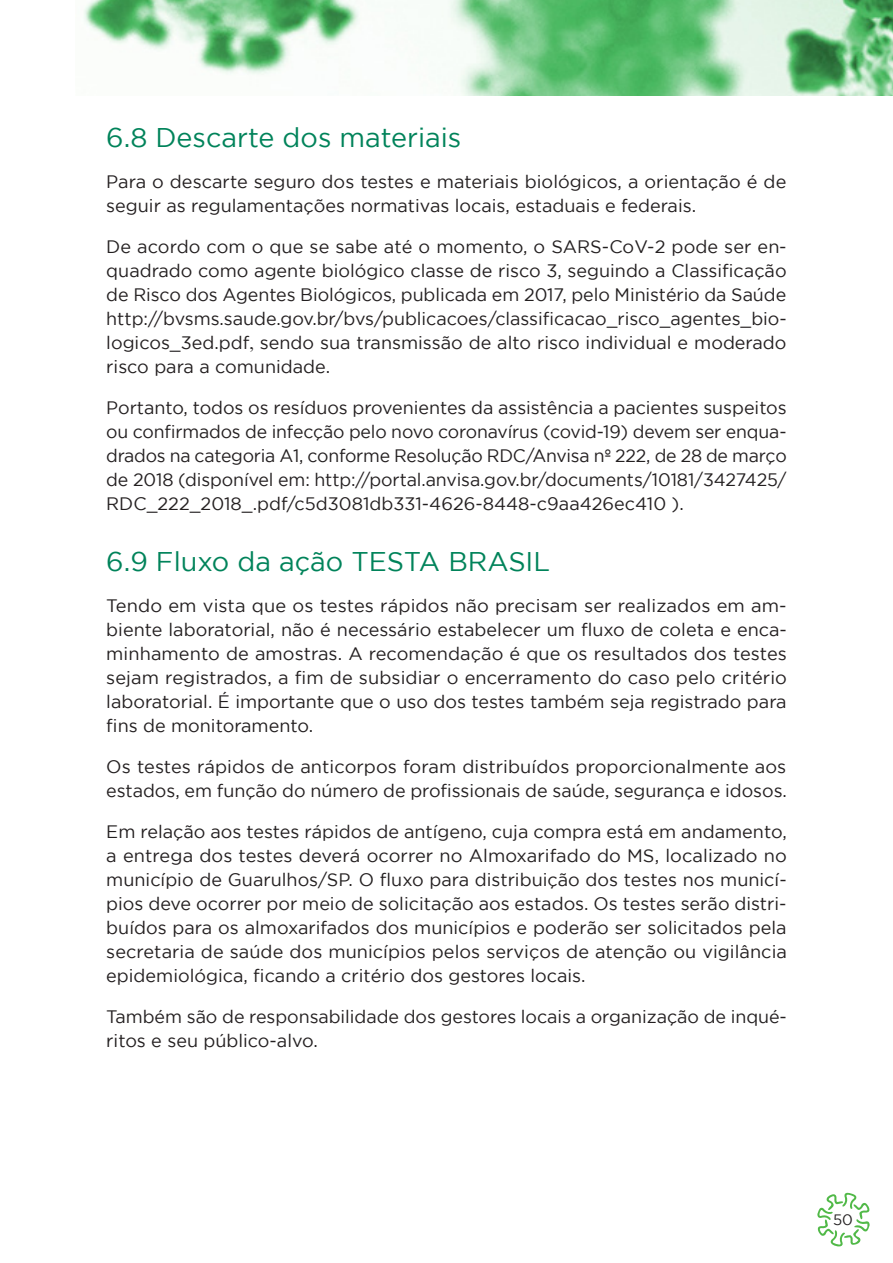
<style>
.page{position:relative;width:893px;height:1263px;background:#fff}
.page>*{position:absolute;margin:0;border:0;box-sizing:border-box;transform-origin:0 0}
.t1{font:27px "Gotham";color:#00835a}
.t2{font:18px/24px "Gotham";color:#231f20;text-align:justify}
.t3{font:15px "Gotham";color:#231f20}
.s1{font-family:"Times New Roman"}
</style>
<div class="page">
<svg style="left:817px;top:1192px;width:53px;height:54px"></svg>
<img style="left:84px;top:0;width:809px;height:96px">
<h1 class="t1" style="left:106px;top:123px;width:357px">6.8 Descarte dos materiais</h1>
<p class="t2" style="left:106px;top:170px;width:682px">Para o descarte seguro dos testes e materiais biológicos, a orientação é de seguir as regulamentações normativas locais, estaduais e federais.</p>
<p class="t2" style="left:106px;top:235px;width:682px">De acordo com o que se sabe até o momento, o SARS-CoV-2 pode ser en&shy;quadrado como agente biológico classe de risco 3, seguindo a Classificação de Risco dos Agentes Biológicos, publicada em 2017, pelo Ministério da Saúde http://bvsms.saude.gov.br/bvs/publicacoes/classificacao_risco_agentes_bio&shy;logicos_3ed.pdf<span class="s1">,</span> sendo sua transmissão de alto risco individual e moderado risco para a comunidade.</p>
<p class="t2" style="left:106px;top:396px;width:682px">Portanto, todos os resíduos provenientes da assistência a pacientes suspeitos ou confirmados de infecção pelo novo coronavírus (covid-19) devem ser enqua&shy;drados na categoria A1, conforme Resolução RDC/Anvisa nº 222, de 28 de março de 2018 (disponível em: http://portal.anvisa.gov.br/documents/10181/3427425/ RDC_222_2018_.pdf/c5d3081db331-4626-8448-c9aa426ec410 ).</p>
<h1 class="t1" style="left:106px;top:546px;width:445px">6.9 Fluxo da ação TESTA BRASIL</h1>
<p class="t2" style="left:106px;top:593px;width:682px">Tendo em vista que os testes rápidos não precisam ser realizados em am&shy;biente laboratorial, não é necessário estabelecer um fluxo de coleta e enca&shy;minhamento de amostras. A recomendação é que os resultados dos testes sejam registrados, a fim de subsidiar o encerramento do caso pelo critério laboratorial. É importante que o uso dos testes também seja registrado para fins de monitoramento.</p>
<p class="t2" style="left:106px;top:754px;width:682px">Os testes rápidos de anticorpos foram distribuídos proporcionalmente aos estados, em função do número de profissionais de saúde, segurança e idosos.</p>
<p class="t2" style="left:106px;top:819px;width:682px">Em relação aos testes rápidos de antígeno, cuja compra está em andamento, a entrega dos testes deverá ocorrer no Almoxarifado do MS, localizado no município de Guarulhos/SP. O fluxo para distribuição dos testes nos municí&shy;pios deve ocorrer por meio de solicitação aos estados. Os testes serão distri&shy;buídos para os almoxarifados dos municípios e poderão ser solicitados pela secretaria de saúde dos municípios pelos serviços de atenção ou vigilância epidemiológica, ficando a critério dos gestores locais.</p>
<p class="t2" style="left:106px;top:1004px;width:682px">Também são de responsabilidade dos gestores locais a organização de inqué&shy;ritos e seu público-alvo.</p>
<p class="t3" style="left:833px;top:1211px;width:21px">50</p>
</div>
